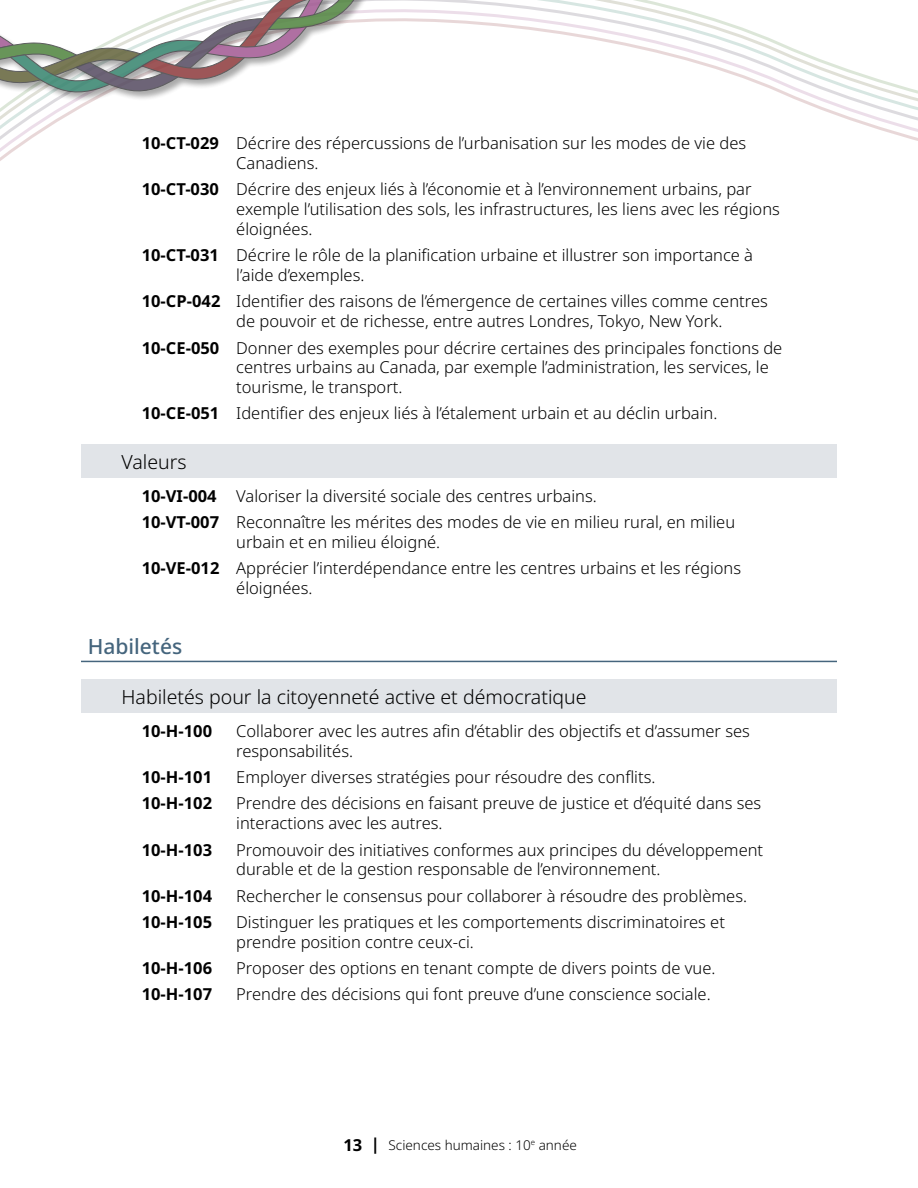
<style>
.page{position:relative;width:918px;height:1188px;background:#fff}
.page>*{position:absolute;margin:0;border:0;box-sizing:border-box;transform-origin:0 0}
.Header_Outcomes{font:500 21px "Noto Sans";color:#45657d}
.GLO{font:300 19.5px "Noto Sans";color:#000}
.Learning_Outcome{font:300 16.5px/19.8px "Noto Sans";color:#000}
.Learning_Outcome-2{font:700 16.5px "Noto Sans";color:#000}
.t1{font:300 13.5px "Noto Sans";color:#000}
.s1{font-weight:700}
.s2{font-weight:700;font-size:16.5px}
</style>
<div class="page">
<svg style="left:0;top:0;width:918px;height:161px"></svg>
<div style="left:0;top:0;width:515px;height:102px;background:#000;opacity:.4"></div>
<svg style="left:0;top:0;width:407px;height:96px"></svg>
<div style="left:81px;top:445px;width:756px;height:33px;background:#e1e4e8"></div>
<hr style="left:81px;top:661px;width:756px;height:1px;background:#45657d">
<div style="left:81px;top:680px;width:756px;height:33px;background:#e1e4e8"></div>
<p class="Learning_Outcome" style="left:236px;top:134px;width:512px;text-indent:-94px"><span class="s1">10-CT-029</span> Décrire des répercussions de l’urbanisation sur les modes de vie des<br>Canadiens.</p>
<p class="Learning_Outcome" style="left:236px;top:180px;width:545px;text-indent:-94px"><span class="s1">10-CT-030</span> Décrire des enjeux liés à l’économie et à l’environnement urbains, par exemple l’utilisation des sols, les infrastructures, les liens avec les régions éloignées.</p>
<p class="Learning_Outcome" style="left:236px;top:246px;width:518px;text-indent:-94px"><span class="s1">10-CT-031</span> Décrire le rôle de la planification urbaine et illustrer son importance à l’aide d’exemples.</p>
<p class="Learning_Outcome" style="left:236px;top:292px;width:533px;text-indent:-94px"><span class="s1">10-CP-042</span> Identifier des raisons de l’émergence de certaines villes comme centres de pouvoir et de richesse, entre autres Londres, Tokyo, New York.</p>
<p class="Learning_Outcome" style="left:236px;top:338px;width:548px;text-indent:-94px"><span class="s1">10-CE-050</span> Donner des exemples pour décrire certaines des principales fonctions de centres urbains au Canada, par exemple l’administration, les services, le tourisme, le transport.</p>
<p class="Learning_Outcome" style="left:142px;top:404px;width:577px"><span class="s1">10-CE-051</span> Identifier des enjeux liés à l’étalement urbain et au déclin urbain.</p>
<h4 class="GLO" style="left:122px;top:448px;width:67px">Valeurs</h4>
<p class="Learning_Outcome" style="left:142px;top:487px;width:457px"><span class="s1">10-VI-004</span> Valoriser la diversité sociale des centres urbains.</p>
<p class="Learning_Outcome" style="left:236px;top:513px;width:501px;text-indent:-94px"><span class="s1">10-VT-007</span> Reconnaître les mérites des modes de vie en milieu rural, en milieu urbain et en milieu éloigné.</p>
<p class="Learning_Outcome" style="left:236px;top:559px;width:506px;text-indent:-94px"><span class="s1">10-VE-012</span> Apprécier l’interdépendance entre les centres urbains et les régions éloignées.</p>
<h3 class="Header_Outcomes" style="left:88px;top:632px;width:96px">Habiletés</h3>
<h4 class="GLO" style="left:122px;top:683px;width:467px">Habiletés pour la citoyenneté active et démocratique</h4>
<p class="Learning_Outcome-2" style="left:142px;top:719px;width:72px">10-H-100</p>
<p class="Learning_Outcome" style="left:236px;top:722px;width:515px">Collaborer avec les autres afin d’établir des objectifs et d’assumer ses responsabilités.</p>
<p class="Learning_Outcome-2" style="left:142px;top:766px;width:72px">10-H-101</p>
<p class="Learning_Outcome" style="left:236px;top:768px;width:421px">Employer diverses stratégies pour résoudre des conflits.</p>
<p class="Learning_Outcome-2" style="left:142px;top:792px;width:72px">10-H-102</p>
<p class="Learning_Outcome" style="left:236px;top:794px;width:527px">Prendre des décisions en faisant preuve de justice et d’équité dans ses interactions avec les autres.</p>
<p class="Learning_Outcome-2" style="left:142px;top:838px;width:72px">10-H-103</p>
<p class="Learning_Outcome" style="left:236px;top:840px;width:529px">Promouvoir des initiatives conformes aux principes du développement durable et de la gestion responsable de l’environnement.</p>
<p class="Learning_Outcome-2" style="left:142px;top:884px;width:72px">10-H-104</p>
<p class="Learning_Outcome" style="left:236px;top:886px;width:512px">Rechercher le consensus pour collaborer à résoudre des problèmes.</p>
<p class="Learning_Outcome-2" style="left:142px;top:910px;width:72px">10-H-105</p>
<p class="Learning_Outcome" style="left:236px;top:912px;width:490px">Distinguer les pratiques et les comportements discriminatoires et prendre position contre ceux-ci.</p>
<p class="Learning_Outcome-2" style="left:142px;top:956px;width:72px">10-H-106</p>
<p class="Learning_Outcome" style="left:236px;top:959px;width:481px">Proposer des options en tenant compte de divers points de vue.</p>
<p class="Learning_Outcome-2" style="left:142px;top:983px;width:72px">10-H-107</p>
<p class="Learning_Outcome" style="left:236px;top:985px;width:476px">Prendre des décisions qui font preuve d’une conscience sociale.</p>
<p class="t1" style="left:343px;top:1135px;width:235px"><span class="s2">13 |</span> Sciences humaines : 10<sup>e</sup> année</p>
</div>
